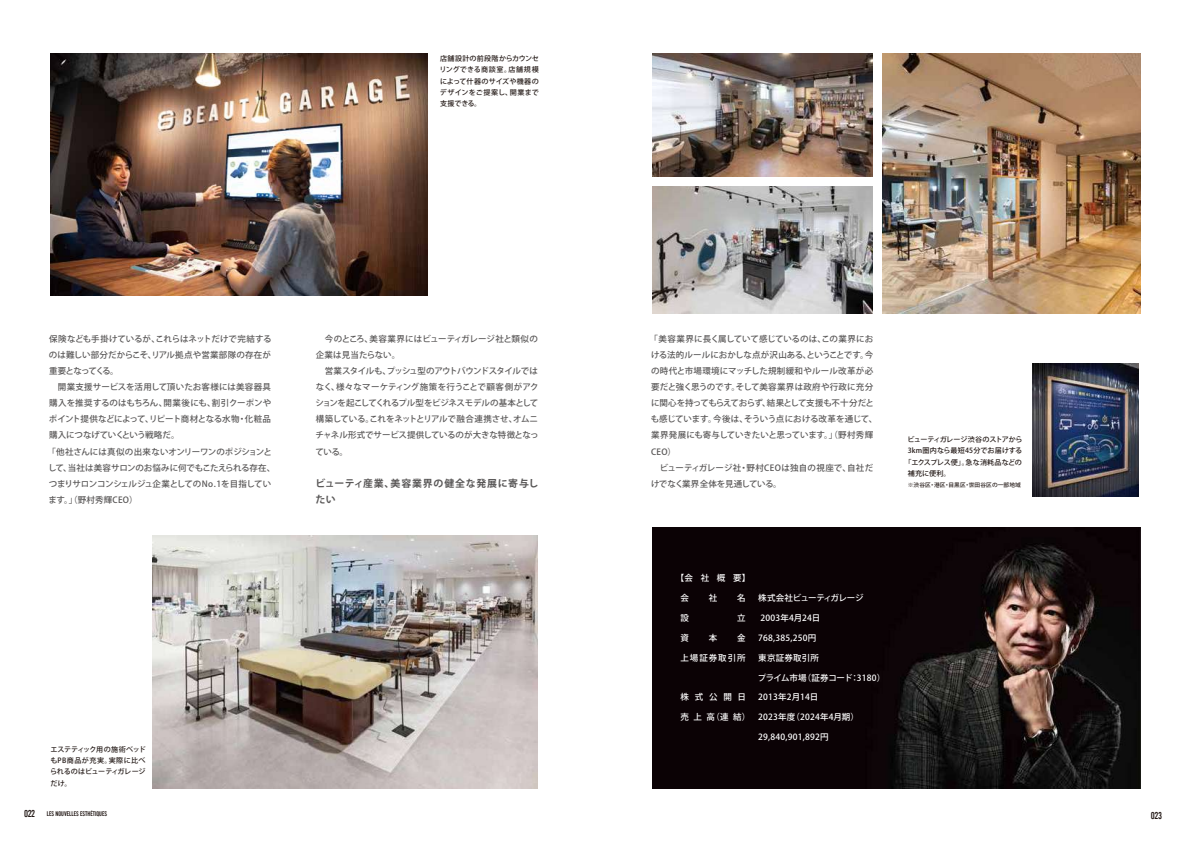
<style>
.page{position:relative;width:1191px;height:842px;background:#fff}
.page>*{position:absolute;margin:0;border:0;box-sizing:border-box;transform-origin:0 0}
.t1{font:10.6px "Alternate Got No 2 D";letter-spacing:-.05em;color:#221815}
.t2{font:700 9.9px/16.2px "Koz Go Pr 6 N";letter-spacing:.07em;color:#595757}
.t3{font:500 8.5px/16.2px "Koz Go Pr 6 N";letter-spacing:-.015em;color:#595757}
.t4{font:500 8.5px/16.2px "Koz Go Pr 6 N";letter-spacing:-.035em;color:#595757}
.t5{font:500 8.5px "Koz Go Pr 6 N";letter-spacing:.025em;color:#fff}
.t6{font:500 8.5px "Koz Go Pr 6 N";letter-spacing:-.02em;color:#fff}
.t7{font:500 8.5px "Koz Go Pr 6 N";letter-spacing:-.035em;color:#fff}
.t8{font:500 8.5px "Koz Go Pr 6 N";letter-spacing:.11em;color:#fff}
.t9{font:500 7.1px/11.3px "Koz Go Pr 6 N";letter-spacing:.005em;color:#221815;text-align:justify}
.t10{font:500 7.1px "Koz Go Pr 6 N";letter-spacing:-.04em;color:#221815}
.t11{font:7.1px "Alternate Got No 2 D";color:#221815}
.t12{font:500 7.1px "Koz Go Pr 6 N";letter-spacing:.03em;color:#221815}
.t13{font:500 5.7px "Koz Go Pr 6 N";letter-spacing:.025em;color:#221815}
</style>
<div class="page">
<img style="left:652px;top:527px;width:488px;height:261px">
<img style="left:882px;top:53px;width:258px;height:260px">
<img style="left:152px;top:536px;width:385px;height:252px">
<img style="left:652px;top:186px;width:221px;height:127px">
<img style="left:652px;top:53px;width:221px;height:123px">
<img style="left:1032px;top:363px;width:106px;height:134px">
<img style="left:50px;top:53px;width:377px;height:242px">
<p class="t9" style="left:439px;top:53px;width:101px">店舗設計の前段階からカウンセリングできる商談室。店舗規模によって什器のサイズや機器のデザインをご提案し、開業まで支援できる。</p>
<p class="t3" style="left:48px;top:330px;width:229px">保険なども手掛けているが、これらはネットだけで完結するのは難しい部分だからこそ、リアル拠点や営業部隊の存在が重要となってくる。<br>　開業支援サービスを活用して頂いたお客様には美容器具購入を推奨するのはもちろん、開業後にも、割引クーポンやポイント提供などによって、リピート商材となる水物・化粧品購入につなげていくという戦略だ。<br>「他社さんには真似の出来ないオンリーワンのポジションとして、当社は美容サロンのお悩みに何でもこたえられる存在、つまりサロンコンシェルジュ企業としてのNo.1を目指しています。」（野村秀輝CEO）</p>
<p class="t4" style="left:315px;top:330px;width:225px">　今のところ、美容業界にはビューティガレージ社と類似の企業は見当たらない。<br>　営業スタイルも、プッシュ型のアウトバウンドスタイルではなく、様々なマーケティング施策を行うことで顧客側がアクションを起こしてくれるプル型をビジネスモデルの基本として構築している。これをネットとリアルで融合連携させ、オムニチャネル形式でサービス提供しているのが大きな特徴となっている。</p>
<p class="t2" style="left:315px;top:475px;width:224px">ビューティ産業、美容業界の健全な発展に寄与したい</p>
<p class="t9" style="left:50px;top:743px;width:97px">エステティック用の施術ベッドもPB商品が充実。実際に比べられるのはビューティガレージだけ。</p>
<p class="t3" style="left:649px;top:330px;width:229px">「美容業界に長く属していて感じているのは、この業界における法的ルールにおかしな点が沢山ある、ということです。今の時代と市場環境にマッチした規制緩和やルール改革が必要だと強く思うのです。そして美容業界は政府や行政に充分に関心を持ってもらえておらず、結果として支援も不十分だとも感じています。今後は、そういう点における改革を通じて、業界発展にも寄与していきたいと思っています。」（野村秀輝<br>CEO）<br>　ビューティガレージ社・野村CEOは独自の視座で、自社だけでなく業界全体を見通している。</p>
<p class="t10" style="left:907px;top:435px;width:116px">ビューティガレージ渋谷のストアから</p>
<p class="t12" style="left:907px;top:447px;width:116px">3km圏内なら最短45分でお届けする</p>
<p class="t10" style="left:904px;top:458px;width:119px">「エクスプレス便」。急な消耗品などの</p>
<p class="t9" style="left:907px;top:468px;width:44px">補充に便利。</p>
<p class="t13" style="left:907px;top:482px;width:115px">※渋谷区・港区・目黒区・世田谷区の一部地域</p>
<p class="t5" style="left:675px;top:573px;width:76px">【会社概要】</p>
<p class="t5" style="left:680px;top:593px;width:10px">会</p>
<p class="t5" style="left:709px;top:593px;width:10px">社</p>
<p class="t5" style="left:737px;top:593px;width:10px">名</p>
<p class="t5" style="left:680px;top:613px;width:10px">設</p>
<p class="t5" style="left:737px;top:613px;width:10px">立</p>
<p class="t5" style="left:680px;top:633px;width:10px">資</p>
<p class="t5" style="left:709px;top:633px;width:10px">本</p>
<p class="t5" style="left:737px;top:633px;width:10px">金</p>
<p class="t8" style="left:680px;top:653px;width:67px">上場証券取引所</p>
<p class="t5" style="left:680px;top:692px;width:67px">株式公開日</p>
<p class="t5" style="left:680px;top:712px;width:71px">売上高（連結）</p>
<p class="t7" style="left:758px;top:593px;width:107px">株式会社ビューティガレージ</p>
<p class="t5" style="left:760px;top:613px;width:61px">2003年4月24日</p>
<p class="t5" style="left:758px;top:633px;width:59px">768,385,250円</p>
<p class="t5" style="left:758px;top:653px;width:71px">東京証券取引所　</p>
<p class="t6" style="left:757px;top:673px;width:129px">プライム市場（証券コード：3180）</p>
<p class="t5" style="left:758px;top:692px;width:61px">2013年2月14日</p>
<p class="t5" style="left:758px;top:712px;width:102px">2023年度（2024年4月期）</p>
<p class="t5" style="left:758px;top:732px;width:98px">29,840,901,892円　　　</p>
<p class="t1" style="left:24px;top:808px;width:13px">022</p>
<p class="t1" style="left:1151px;top:810px;width:13px">023</p>
<p class="t11" style="left:47px;top:810px;width:62px">LES NOUVELLES ESTHÉTIQUES</p>
</div>
